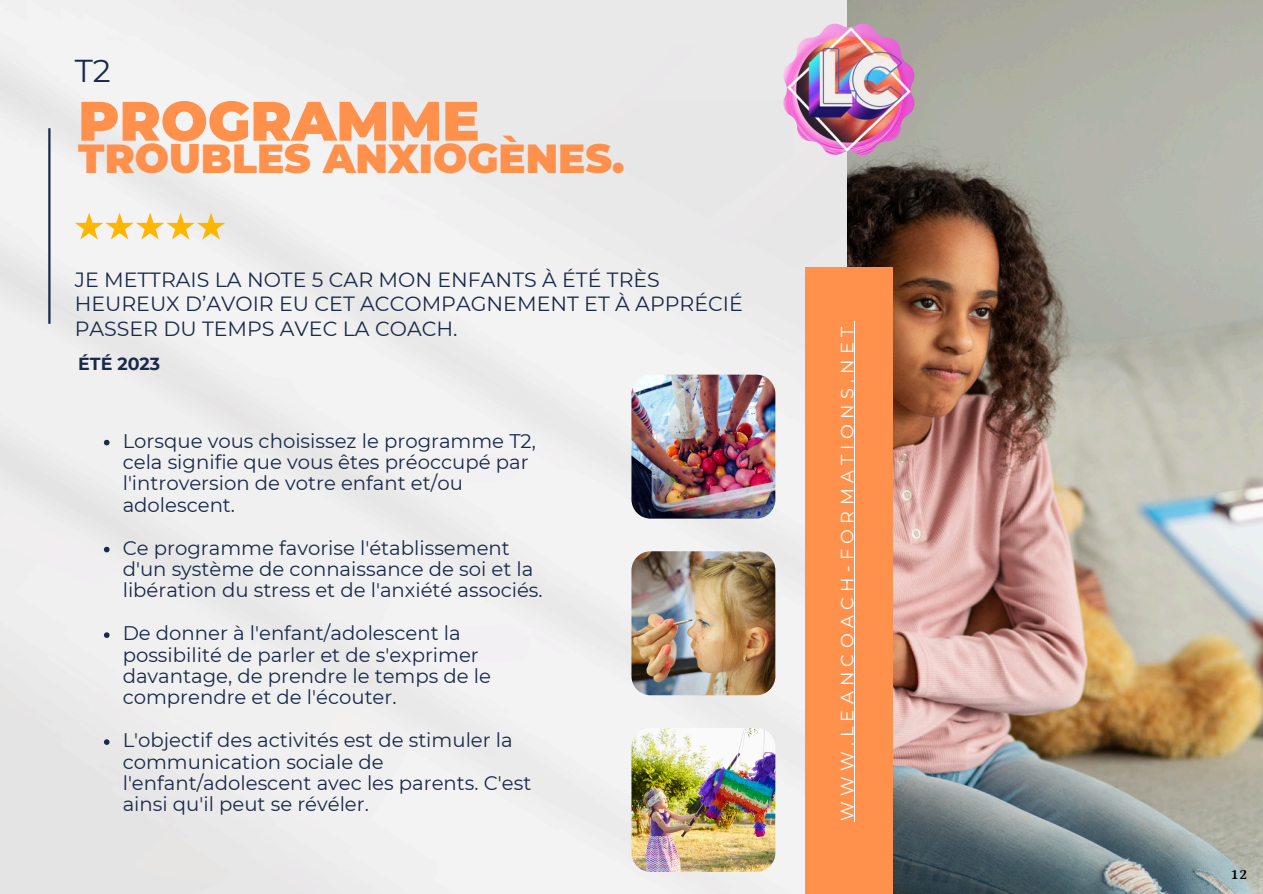
<style>
.page{position:relative;width:1263px;height:894px;background:#fff}
.page>*{position:absolute;margin:0;border:0;box-sizing:border-box;transform-origin:0 0}
.t1{font:900 55.5px "Montserrat";color:#ff914d}
.t2{font:900 40.5px "Montserrat";color:#ff914d}
.t3{font:31.65px "Montserrat";color:#19294a}
.t4{font:20.55px/24.9px "Montserrat";color:#19294a}
.t5{font:19.65px/21.3px "Montserrat";color:#19294a}
.t6{font:17.7px "Montserrat";letter-spacing:.305em;color:#fff}
.t7{font:700 17.4px "Montserrat";color:#19294a}
.t8{font:700 15px "Kelvinch";color:#000}
</style>
<div class="page">
<img style="left:0;top:0;width:847px;height:893px">
<img style="left:847px;top:0;width:416px;height:893px">
<hr style="left:48px;top:128px;width:3px;height:196px;background:#19294a">
<div style="left:805px;top:267px;width:88px;height:626px;background:#ff914d"></div>
<svg style="left:75px;top:212px;width:150px;height:27px"></svg>
<img style="left:631px;top:374px;width:144px;height:144px;border-radius:19px">
<svg style="left:104px;top:439px;width:6px;height:6px"></svg>
<svg style="left:104px;top:546px;width:6px;height:6px"></svg>
<svg style="left:104px;top:632px;width:6px;height:5px"></svg>
<svg style="left:104px;top:739px;width:6px;height:5px"></svg>
<hr style="left:854px;top:321px;width:1px;height:500px;background:#fff">
<img style="left:631px;top:551px;width:144px;height:144px;border-radius:19px">
<img style="left:631px;top:727px;width:144px;height:144px;border-radius:19px">
<img style="left:783px;top:24px;width:131px;height:131px">
<h3 class="t3" style="left:75px;top:51px;width:38px">T2</h3>
<h1 class="t1" style="left:78px;top:87px;width:403px">PROGRAMME</h1>
<h2 class="t2" style="left:78px;top:134px;width:548px">TROUBLES ANXIOGÈNES.</h2>
<p class="t4" style="left:75px;top:266px;width:669px">JE METTRAIS LA NOTE 5 CAR MON ENFANTS À ÉTÉ TRÈS<br>HEUREUX D’AVOIR EU CET ACCOMPAGNEMENT ET À APPRÉCIÉ<br>PASSER DU TEMPS AVEC LA COACH.</p>
<p class="t7" style="left:78px;top:353px;width:83px">ÉTÉ 2023</p>
<p class="t5" style="left:123px;top:430px;width:415px">Lorsque vous choisissez le programme T2, cela signifie que vous êtes préoccupé par l'introversion de votre enfant et/ou adolescent.</p>
<p class="t5" style="left:123px;top:536px;width:421px">Ce programme favorise l'établissement d'un système de connaissance de soi et la libération du stress et de l'anxiété associés.</p>
<p class="t5" style="left:123px;top:622px;width:370px">De donner à l'enfant/adolescent la possibilité de parler et de s'exprimer davantage, de prendre le temps de le comprendre et de l'écouter.</p>
<p class="t5" style="left:123px;top:729px;width:410px">L'objectif des activités est de stimuler la communication sociale de l'enfant/adolescent avec les parents. C'est ainsi qu'il peut se révéler.</p>
<p class="t6" style="left:836px;top:821px;width:496px;rotate:-90deg">WWW.LEANCOACH-FORMATIONS.NET</p>
<p class="t8" style="left:1230px;top:863px;width:19px">12</p>
</div>
